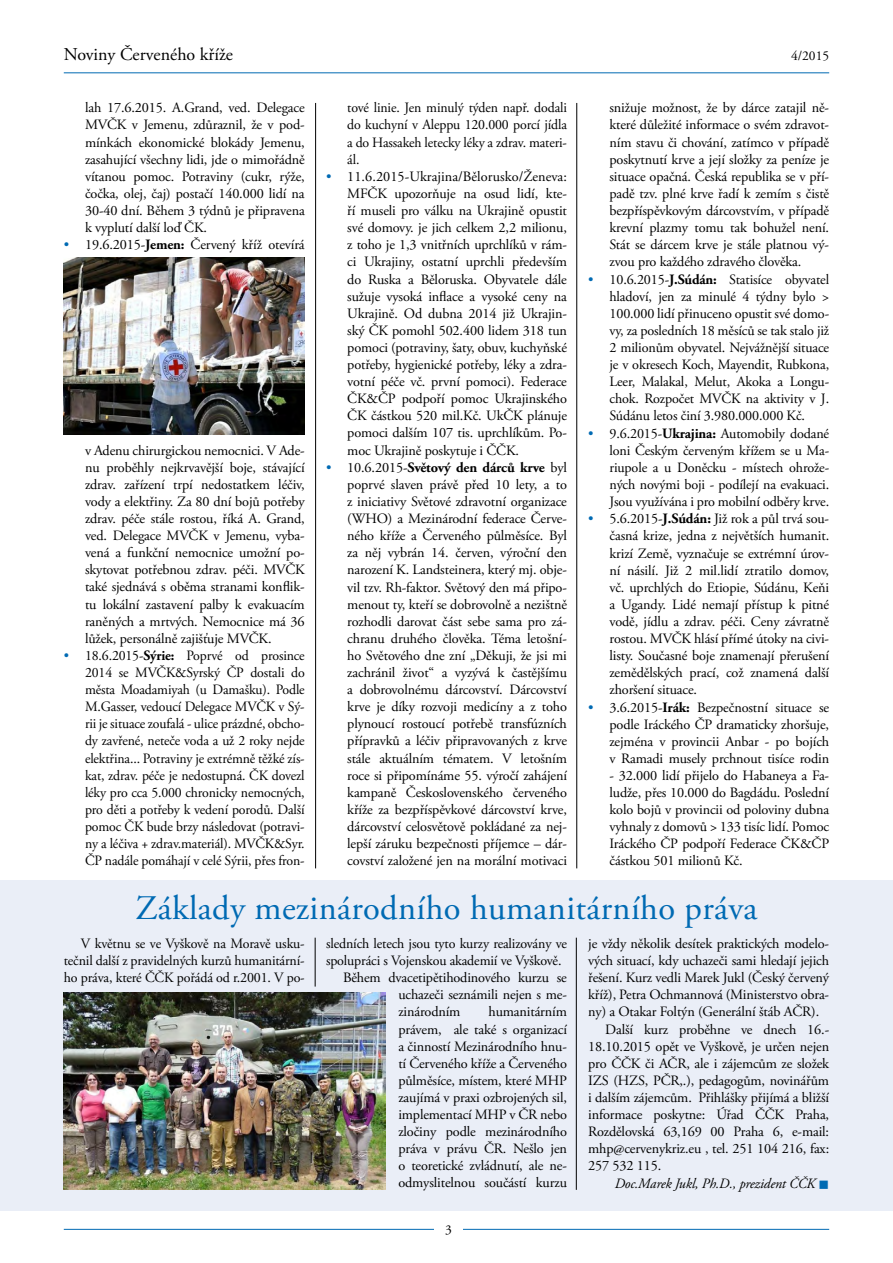
<style>
.page{position:relative;width:893px;height:1263px;background:#fff}
.page>*{position:absolute;margin:0;border:0;box-sizing:border-box;transform-origin:0 0}
.základní_text{font:34.5px "Adobe Garamond Pro";letter-spacing:.01em;color:#006ab3}
.t1{font:18px "Adobe Garamond Pro";color:#000}
.základní_text-2{font:14.25px/17.1px "Adobe Garamond Pro";letter-spacing:-.01em;color:#000;text-align:justify}
.t2{font:italic 14.25px "Adobe Garamond Pro";letter-spacing:-.01em;color:#000}
.t3{font:13.5px "Adobe Garamond Pro";color:#000}
.s1{color:#006ab3}
.s2{font-weight:700}
</style>
<div class="page">
<hr style="left:64px;top:72px;width:765px;height:1px;background:#006ab3">
<hr style="left:64px;top:1229px;width:765px;height:1px;background:#006ab3">
<div style="left:434px;top:1217px;width:29px;height:25px;background:#fff"></div>
<div style="left:0;top:880px;width:893px;height:330px;background:#eaeef7"></div>
<img style="left:64px;top:258px;width:241px;height:177px">
<img style="left:64px;top:993px;width:322px;height:197px">
<hr style="left:315px;top:103px;width:1px;height:765px;background:#000">
<hr style="left:576px;top:103px;width:1px;height:765px;background:#000">
<hr style="left:315px;top:938px;width:1px;height:48px;background:#000">
<hr style="left:576px;top:938px;width:1px;height:252px;background:#000">
<p class="t1" style="left:64px;top:43px;width:171px">Noviny Červeného kříže</p>
<p class="t3" style="left:791px;top:47px;width:40px">4/2015</p>
<p class="základní_text-2" style="left:85px;top:100px;width:221px">lah 17.6.2015. A.Grand, ved. Delegace MVČK v Jemenu, zdůraznil, že v pod&shy;mínkách ekonomické blokády Jemenu, zasahující všechny lidi, jde o mimořádně vítanou pomoc. Potraviny (cukr, rýže, čočka, olej, čaj) postačí 140.000 lidí na 30-40 dní. Během 3 týdnů je připravena k vyplutí další loď ČK.</p>
<p class="základní_text-2" style="left:64px;top:237px;width:242px"><span class="s1">•</span> 19.6.2015-<span class="s2">Jemen:</span> Červený kříž otevírá</p>
<p class="základní_text-2" style="left:85px;top:442px;width:221px">v Adenu chirurgickou nemocnici. V Ade&shy;nu proběhly nejkrvavější boje, stávající zdrav. zařízení trpí nedostatkem léčiv, vody a elektřiny. Za 80 dní bojů potřeby zdrav. péče stále rostou, říká A. Grand, ved. Delegace MVČK v Jemenu, vyba&shy;vená a funkční nemocnice umožní po&shy;skytovat potřebnou zdrav. péči. MVČK také sjednává s oběma stranami konflik&shy;tu lokální zastavení palby k evakuacím raněných a mrtvých. Nemocnice má 36 lůžek, personálně zajišťuje MVČK.</p>
<p class="základní_text-2" style="left:85px;top:647px;width:221px;text-indent:-21px"><span class="s1">•</span> 18.6.2015-<span class="s2">Sýrie:</span> Poprvé od prosince 2014 se MVČK&amp;Syrský ČP dostali do města Moadamiyah (u Damašku). Podle M.Gasser, vedoucí Delegace MVČK v Sý&shy;rii je situace zoufalá - ulice prázdné, obcho&shy;dy zavřené, neteče voda a už 2 roky nejde elektřina... Potraviny je extrémně těžké zís&shy;kat, zdrav. péče je nedostupná. ČK dovezl léky pro cca 5.000 chronicky nemocných, pro děti a potřeby k vedení porodů. Další pomoc ČK bude brzy následovat (potravi&shy;ny a léčiva + zdrav.materiál). MVČK&amp;Syr.<br>ČP nadále pomáhají v celé Sýrii, přes fron-</p>
<p class="základní_text-2" style="left:347px;top:100px;width:221px">tové linie. Jen minulý týden např. dodali do kuchyní v Aleppu 120.000 porcí jídla a do Hassakeh letecky léky a zdrav. materi&shy;ál.</p>
<p class="základní_text-2" style="left:347px;top:168px;width:221px;text-indent:-21px"><span class="s1">•</span> 11.6.2015-Ukrajina/Bělorusko/Ženeva:<br>MFČK upozorňuje na osud lidí, kte&shy;ří museli pro válku na Ukrajině opustit své domovy. je jich celkem 2,2 milionu, z toho je 1,3 vnitřních uprchlíků v rám&shy;ci Ukrajiny, ostatní uprchli především do Ruska a Běloruska. Obyvatele dále sužuje vysoká inflace a vysoké ceny na Ukrajině. Od dubna 2014 již Ukrajin&shy;ský ČK pomohl 502.400 lidem 318 tun pomoci (potraviny, šaty, obuv, kuchyňské potřeby, hygienické potřeby, léky a zdra&shy;votní péče vč. první pomoci). Federace ČK&amp;ČP podpoří pomoc Ukrajinského ČK částkou 520 mil.Kč. UkČK plánuje pomoci dalším 107 tis. uprchlíkům. Po&shy;moc Ukrajině poskytuje i ČČK.</p>
<p class="základní_text-2" style="left:347px;top:459px;width:221px;text-indent:-21px"><span class="s1">•</span> 10.6.2015-<span class="s2">Světový den dárců krve</span> byl poprvé slaven právě před 10 lety, a to z iniciativy Světové zdravotní organizace (WHO) a Mezinárodní federace Červe&shy;ného kříže a Červeného půlměsíce. Byl za něj vybrán 14. červen, výroční den narození K. Landsteinera, který mj. obje&shy;vil tzv. Rh-faktor. Světový den má připo&shy;menout ty, kteří se dobrovolně a nezištně rozhodli darovat část sebe sama pro zá&shy;chranu druhého člověka. Téma letošní&shy;ho Světového dne zní „Děkuji, že jsi mi zachránil život“ a vyzývá k častějšímu a dobrovolnému dárcovství. Dárcovství krve je díky rozvoji medicíny a z toho plynoucí rostoucí potřebě transfúzních přípravků a léčiv připravovaných z krve stále aktuálním tématem. V letošním roce si připomínáme 55. výročí zahájení kampaně Československého červeného kříže za bezpříspěvkové dárcovství krve, dárcovství celosvětově pokládané za nej&shy;lepší záruku bezpečnosti příjemce – dár&shy;covství založené jen na morální motivaci</p>
<p class="základní_text-2" style="left:609px;top:100px;width:221px">snižuje možnost, že by dárce zatajil ně&shy;které důležité informace o svém zdravot&shy;ním stavu či chování, zatímco v případě poskytnutí krve a její složky za peníze je situace opačná. Česká republika se v pří&shy;padě tzv. plné krve řadí k zemím s čistě bezpříspěvkovým dárcovstvím, v případě krevní plazmy tomu tak bohužel není.<br>Stát se dárcem krve je stále platnou vý&shy;zvou pro každého zdravého člověka.</p>
<p class="základní_text-2" style="left:609px;top:271px;width:221px;text-indent:-21px"><span class="s1">•</span> 10.6.2015-<span class="s2">J.Súdán:</span> Statisíce obyvatel hladoví, jen za minulé 4 týdny bylo &gt; 100.000 lidí přinuceno opustit své domo&shy;vy, za posledních 18 měsíců se tak stalo již 2 milionům obyvatel. Nejvážnější situace je v okresech Koch, Mayendit, Rubkona, Leer, Malakal, Melut, Akoka a Longu&shy;chok. Rozpočet MVČK na aktivity v J.<br>Súdánu letos činí 3.980.000.000 Kč.</p>
<p class="základní_text-2" style="left:609px;top:425px;width:221px;text-indent:-21px"><span class="s1">•</span> 9.6.2015-<span class="s2">Ukrajina:</span> Automobily dodané loni Českým červeným křížem se u Ma&shy;riupole a u Doněcku - místech ohrože&shy;ných novými boji - podílejí na evakuaci.<br>Jsou využívána i pro mobilní odběry krve.</p>
<p class="základní_text-2" style="left:609px;top:511px;width:221px;text-indent:-21px"><span class="s1">•</span> 5.6.2015-<span class="s2">J.Súdán:</span> Již rok a půl trvá sou&shy;časná krize, jedna z největších humanit. krizí Země, vyznačuje se extrémní úrov&shy;ní násilí. Již 2 mil.lidí ztratilo domov, vč. uprchlých do Etiopie, Súdánu, Keňi a Ugandy. Lidé nemají přístup k pitné vodě, jídlu a zdrav. péči. Ceny závratně rostou. MVČK hlásí přímé útoky na civi&shy;listy. Současné boje znamenají přerušení zemědělských prací, což znamená další zhoršení situace.</p>
<p class="základní_text-2" style="left:609px;top:699px;width:221px;text-indent:-21px"><span class="s1">•</span> 3.6.2015-<span class="s2">Irák:</span> Bezpečnostní situace se podle Iráckého ČP dramaticky zhoršuje, zejména v provincii Anbar - po bojích v Ramadi musely prchnout tisíce rodin</p>
<p class="základní_text-2" style="left:609px;top:767px;width:221px">- 32.000 lidí přijelo do Habaneya a Fa&shy;ludže, přes 10.000 do Bagdádu. Poslední kolo bojů v provincii od poloviny dubna vyhnaly z domovů &gt; 133 tisíc lidí. Pomoc Iráckého ČP podpoří Federace ČK&amp;ČP částkou 501 milionů Kč.</p>
<p class="základní_text" style="left:136px;top:887px;width:623px">Základy mezinárodního humanitárního práva</p>
<p class="základní_text-2" style="left:64px;top:935px;width:242px;text-indent:17px">V květnu se ve Vyškově na Moravě usku&shy;tečnil další z pravidelných kurzů humanitární&shy;ho práva, které ČČK pořádá od r.2001. V po-</p>
<p class="základní_text-2" style="left:326px;top:935px;width:242px">sledních letech jsou tyto kurzy realizovány ve spolupráci s Vojenskou akademií ve Vyškově.</p>
<p class="základní_text-2" style="left:398px;top:970px;width:170px;text-indent:-55px">Během dvacetipětihodinového kurzu se uchazeči seznámili nejen s me&shy;zinárodním</p>
<p class="základní_text-2" style="left:398px;top:1004px;width:170px;text-indent:90px">humanitárním právem, ale také s organizací a činností Mezinárodního hnu&shy;tí Červeného kříže a Červeného půlměsíce, místem, které MHP zaujímá v praxi ozbrojených sil, implementací MHP v ČR nebo zločiny podle mezinárodního práva v právu ČR. Nešlo jen o teoretické zvládnutí, ale ne&shy;odmyslitelnou součástí kurzu</p>
<p class="t3" style="left:445px;top:1222px;width:8px">3</p>
<p class="základní_text-2" style="left:588px;top:935px;width:242px">je vždy několik desítek praktických modelo&shy;vých situací, kdy uchazeči sami hledají jejich řešení. Kurz vedli Marek Jukl (Český červený kříž), Petra Ochmannová (Ministerstvo obra&shy;ny) a Otakar Foltýn (Generální štáb AČR).</p>
<p class="základní_text-2" style="left:588px;top:1021px;width:242px;text-indent:17px">Další kurz proběhne ve dnech 16.- 18.10.2015 opět ve Vyškově, je určen nejen pro ČČK či AČR, ale i zájemcům ze složek IZS (HZS, PČR,.), pedagogům, novinářům i dalším zájemcům. Přihlášky přijímá a bližší informace poskytne: Úřad ČČK Praha, Rozdělovská 63,169 00 Praha 6, e-mail: mhp@cervenykriz.eu , tel. 251 104 216, fax:<br>257 532 115.</p>
<p class="t2" style="left:615px;top:1175px;width:216px">Doc.Marek Jukl, Ph.D., prezident ČČK <span class="s1">■</span></p>
</div>
